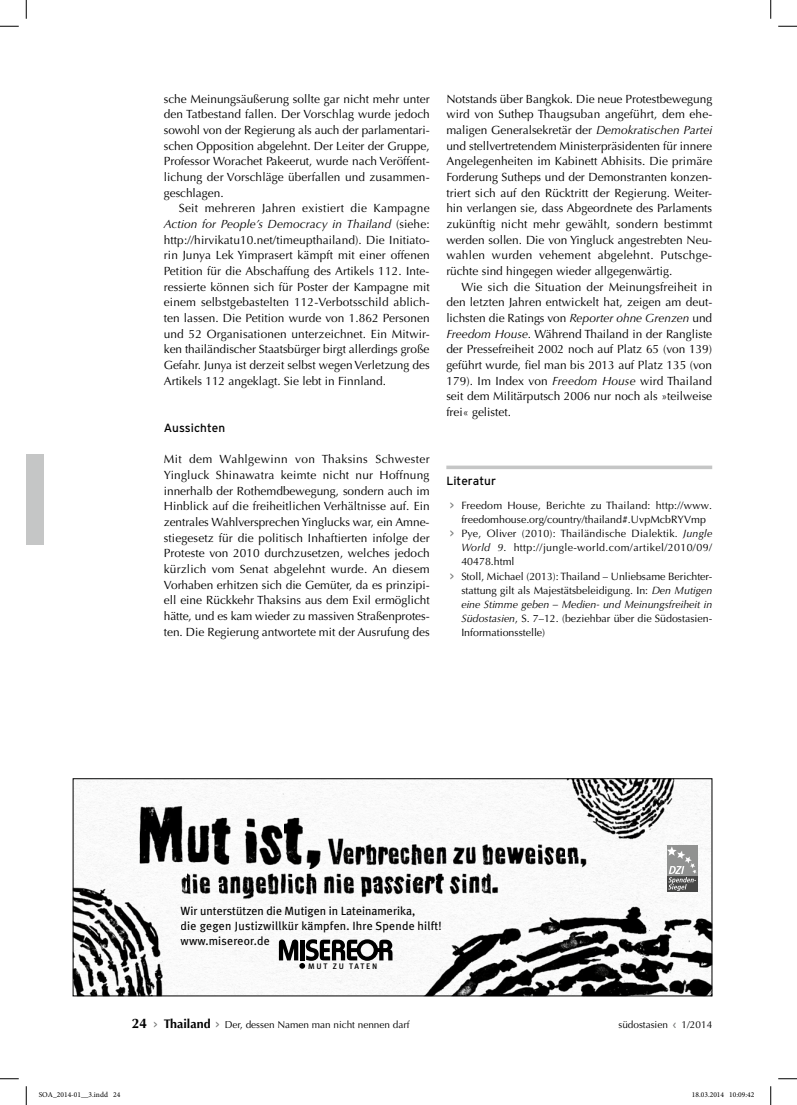
<style>
.page{position:relative;width:797px;height:1105px;background:#fff}
.page>*{position:absolute;margin:0;border:0;box-sizing:border-box;transform-origin:0 0}
.t1{font:11.88px/15.6px "Optima LT Std";color:#000;text-align:justify}
.t2{font:11.88px/15.2px "Meta Plus";letter-spacing:.015em;color:#000}
.t3{font:11.88px "Interstate";color:#000}
.t4{font:10.62px "Optima LT Std";color:#000}
.t5{font:10.62px "Optima LT Std";letter-spacing:.02em;color:#000}
.t6{font:10.62px "Optima LT Std";letter-spacing:.03em;color:#000}
.t7{font:italic 10.62px "Optima LT Std";color:#000}
.t8{font:10px "Optima LT Std";color:#000}
.t9{font:500 8px "Meta Plus";letter-spacing:.21em;color:#000}
.t10{font:7.5px "Minion Pro";color:#000}
.s1{font-style:italic}
.s2{font-family:"Interstate";color:#7a7b7a}
.s3{font-weight:700;font-size:13.75px}
.s4{font-weight:700;font-size:12.5px}
</style>
<div class="page">
<hr style="left:446px;top:466px;width:266px;height:3px;background:#c5c6c6">
<img style="left:389px;top:881px;width:321px;height:113px">
<img style="left:389px;top:906px;width:26px;height:11px">
<img style="left:389px;top:921px;width:53px;height:12px">
<img style="left:565px;top:780px;width:145px;height:76px">
<div style="left:667px;top:845px;width:31px;height:30px;background:#919291"></div>
<div style="left:667px;top:876px;width:31px;height:16px;background:#484847"></div>
<svg style="left:667px;top:846px;width:29px;height:45px"></svg>
<svg style="left:279px;top:939px;width:113px;height:30px"></svg>
<img style="left:186px;top:870px;width:313px;height:30px">
<img style="left:389px;top:881px;width:110px;height:19px">
<img style="left:214px;top:871px;width:5px;height:28px">
<img style="left:326px;top:837px;width:264px;height:32px">
<img style="left:565px;top:837px;width:25px;height:19px">
<img style="left:137px;top:804px;width:184px;height:67px">
<img style="left:219px;top:870px;width:102px;height:1px">
<img style="left:176px;top:866px;width:43px;height:5px">
<img style="left:75px;top:871px;width:111px;height:123px">
<svg style="left:181px;top:906px;width:5px;height:40px"></svg>
<img style="left:176px;top:871px;width:10px;height:28px">
<div style="left:73px;top:778px;width:639px;height:218px;border:1px solid #000"></div>
<div style="left:26px;top:454px;width:18px;height:91px;background:#c5c6c6"></div>
<svg style="left:0;top:25px;width:19px;height:2px"></svg>
<svg style="left:778px;top:25px;width:19px;height:2px"></svg>
<svg style="left:0;top:1078px;width:19px;height:1px"></svg>
<svg style="left:778px;top:1078px;width:19px;height:1px"></svg>
<svg style="left:25px;top:0;width:2px;height:19px"></svg>
<svg style="left:25px;top:1086px;width:2px;height:19px"></svg>
<svg style="left:770px;top:0;width:1px;height:19px"></svg>
<svg style="left:770px;top:1086px;width:1px;height:19px"></svg>
<p class="t1" style="left:164px;top:91px;width:267px">sche Meinungsäußerung sollte gar nicht mehr unter den Tatbestand fallen. Der Vorschlag wurde jedoch sowohl von der Regierung als auch der parlamentari&shy;schen Opposition abgelehnt. Der Leiter der Gruppe, Professor Worachet Pakeerut, wurde nach Veröffent&shy;lichung der Vorschläge überfallen und zusammen&shy;geschlagen.</p>
<p class="t1" style="left:164px;top:201px;width:267px;text-indent:15px">Seit mehreren Jahren existiert die Kampagne <span class="s1">Action for People’s Democracy in Thailand</span> (siehe: http://hirvikatu10.net/timeupthailand). Die Initiato&shy;rin Junya Lek Yimprasert kämpft mit einer offenen Petition für die Abschaffung des Artikels 112. Inte&shy;ressierte können sich für Poster der Kampagne mit einem selbstgebastelten 112-Verbotsschild ablich&shy;ten lassen. Die Petition wurde von 1.862 Personen und 52 Organisationen unterzeichnet. Ein Mitwir&shy;ken thailändischer Staatsbürger birgt allerdings große Gefahr. Junya ist derzeit selbst wegen Verletzung des Artikels 112 angeklagt. Sie lebt in Finnland.</p>
<p class="t3" style="left:164px;top:421px;width:63px">Aussichten</p>
<p class="t1" style="left:164px;top:451px;width:267px">Mit dem Wahlgewinn von Thaksins Schwester Yingluck Shinawatra keimte nicht nur Hoffnung innerhalb der Rothemdbewegung, sondern auch im Hinblick auf die freiheitlichen Verhältnisse auf. Ein zentrales Wahlversprechen Yinglucks war, ein Amne&shy;stiegesetz für die politisch Inhaftierten infolge der Proteste von 2010 durchzusetzen, welches jedoch kürzlich vom Senat abgelehnt wurde. An diesem Vorhaben erhitzen sich die Gemüter, da es prinzipi&shy;ell eine Rückkehr Thaksins aus dem Exil ermöglicht hätte, und es kam wieder zu massiven Straßenprotes&shy;ten. Die Regierung antwortete mit der Ausrufung des</p>
<p class="t1" style="left:446px;top:91px;width:267px">Notstands über Bangkok. Die neue Protestbewegung wird von Suthep Thaugsuban angeführt, dem ehe&shy;maligen Generalsekretär der <span class="s1">Demokratischen Partei </span>und stellvertretendem Ministerpräsidenten für innere Angelegenheiten im Kabinett Abhisits. Die primäre Forderung Sutheps und der Demonstranten konzen&shy;triert sich auf den Rücktritt der Regierung. Weiter&shy;hin verlangen sie, dass Abgeordnete des Parlaments zukünftig nicht mehr gewählt, sondern bestimmt werden sollen. Die von Yingluck angestrebten Neu&shy;wahlen wurden vehement abgelehnt. Putschge&shy;rüchte sind hingegen wieder allgegenwärtig.</p>
<p class="t1" style="left:446px;top:279px;width:267px;text-indent:15px">Wie sich die Situation der Meinungsfreiheit in den letzten Jahren entwickelt hat, zeigen am deut&shy;lichsten die Ratings von <span class="s1">Reporter ohne Grenzen</span> und <span class="s1">Freedom House</span>. Während Thailand in der Rangliste der Pressefreiheit 2002 noch auf Platz 65 (von 139) geführt wurde, fiel man bis 2013 auf Platz 135 (von 179). Im Index von <span class="s1">Freedom House</span> wird Thailand seit dem Militärputsch 2006 nur noch als »teilweise frei« gelistet.</p>
<p class="t3" style="left:446px;top:474px;width:51px">Literatur</p>
<p class="t5" style="left:450px;top:500px;width:264px"><span class="s2">&gt;</span> Freedom House, Berichte zu Thailand: http://www.</p>
<p class="t4" style="left:461px;top:514px;width:246px">freedomhouse.org/country/thailand#.UvpMcbRYVmp</p>
<p class="t5" style="left:450px;top:528px;width:264px"><span class="s2">&gt;</span> Pye, Oliver (2010): Thailändische Dialektik. <span class="s1">Jungle</span></p>
<p class="t6" style="left:461px;top:542px;width:252px"><span class="s1">World 9</span>. http://jungle-world.com/artikel/2010/09/</p>
<p class="t4" style="left:461px;top:556px;width:55px">40478.html</p>
<p class="t4" style="left:450px;top:570px;width:264px"><span class="s2">&gt;</span> Stoll, Michael (2013): Thailand – Unliebsame Berichter-</p>
<p class="t4" style="left:461px;top:584px;width:252px">stattung gilt als Majestätsbeleidigung. In: <span class="s1">Den Mutigen</span></p>
<p class="t7" style="left:461px;top:598px;width:252px">eine Stimme geben – Medien- und Meinungsfreiheit in</p>
<p class="t4" style="left:461px;top:612px;width:252px"><span class="s1">Südostasien</span>, S. 7–12. (beziehbar über die Südostasien-</p>
<p class="t4" style="left:461px;top:626px;width:85px">Informationsstelle)</p>
<p class="t2" style="left:180px;top:903px;width:263px">Wir unterstützen die Mutigen in Lateinamerika,<br>die gegen Justizwillkür kämpfen. Ihre Spende hilft! www.misereor.de</p>
<p class="t9" style="left:308px;top:961px;width:71px">MUT ZU TATEN</p>
<p class="t8" style="left:132px;top:1018px;width:279px"><span class="s3">24</span> <span class="s2">&gt;</span> <span class="s4">Thailand</span> <span class="s2">&gt;</span> Der, dessen Namen man nicht nennen darf</p>
<p class="t8" style="left:618px;top:1018px;width:95px">südostasien <span class="s2">‹</span> 1/2014</p>
<p class="t10" style="left:39px;top:1090px;width:83px">SOA_2014-01__3.indd 24</p>
<p class="t10" style="left:692px;top:1090px;width:64px">18.03.2014 10:09:42</p>
</div>
